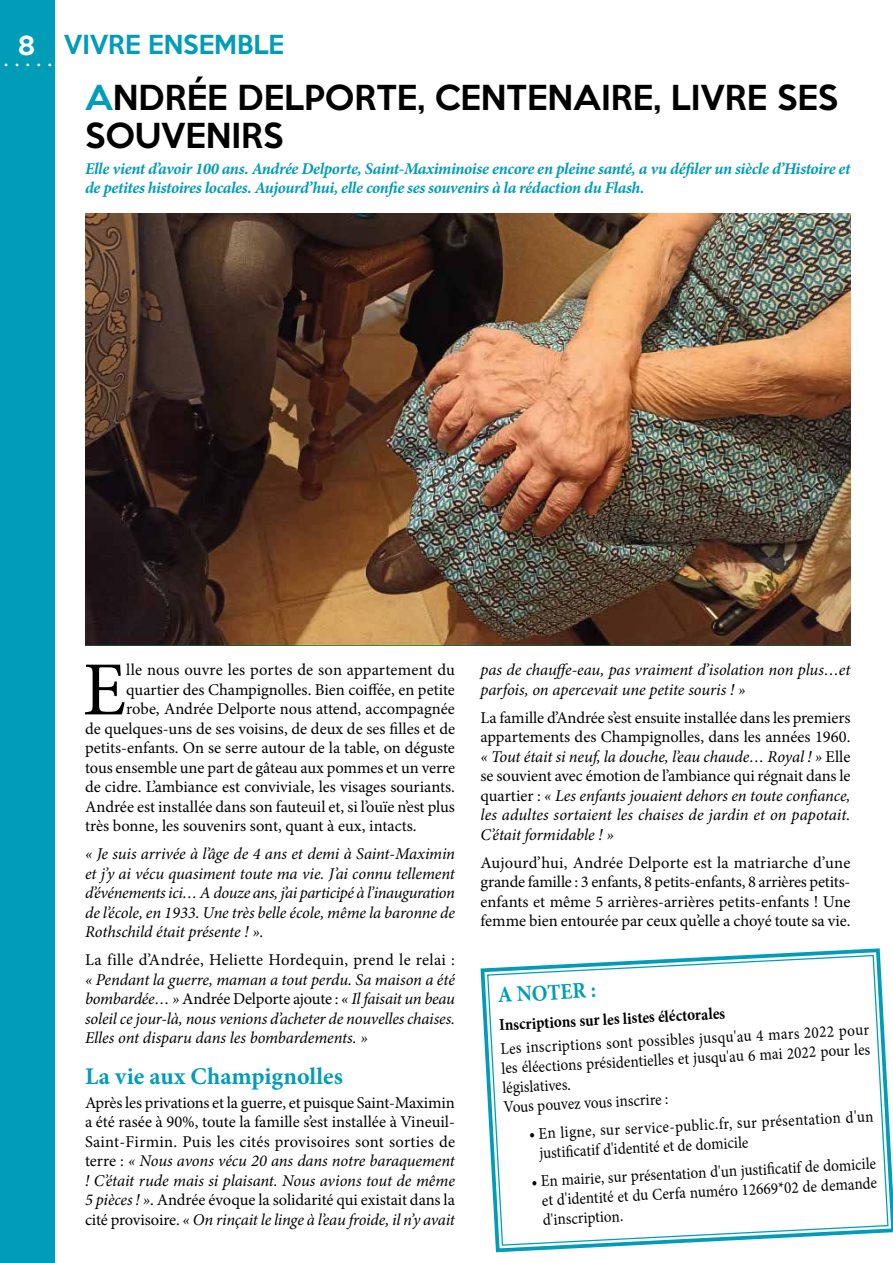
<style>
.page{position:relative;width:893px;height:1263px;background:#fff}
.page>*{position:absolute;margin:0;border:0;box-sizing:border-box;transform-origin:0 0}
.t1{font:76.5px "Minion Pro";color:#000}
.t2{font:500 31.5px/37.8px "Keep Calm";color:#000}
.t3{font:700 24px "Minion Pro";color:#009cb8}
.t4{font:500 24px "Keep Calm";color:#009cb8}
.t5{font:24px "Minion Pro";color:#fff}
.t6{font:500 24px "Keep Calm";color:#fff}
.t7{font:700 22.5px "Minion Pro";color:#009cb8;scale:.92 1}
.t8{font:16.5px/19.5px "Minion Pro";color:#000;text-align:justify}
.t9{font:italic 16.5px/19.5px "Minion Pro";letter-spacing:-.01em;color:#000;text-align:justify}
.t10{font:16.5px/19.5px "Minion Pro";color:#000;scale:.92 1}
.t11{font:italic 700 16.5px/19.8px "Minion Pro";letter-spacing:-.025em;color:#009cb8}
.t12{font:16.5px "Minion Pro";letter-spacing:.02em;color:#000}
.t13{font:700 16.5px "Minion Pro";color:#000;scale:.92 1}
.s1{color:#009cb8}
.s2{font-style:normal}
.s3{font-style:italic}
</style>
<div class="page">
<div style="left:0;top:0;width:55px;height:1263px;background:#009cb8"></div>
<img style="left:85px;top:214px;width:765px;height:431px">
<svg style="left:480px;top:948px;width:413px;height:305px"></svg>
<svg style="left:486px;top:954px;width:403px;height:292px"></svg>
<h3 class="t4" style="left:64px;top:24px;width:222px">VIVRE ENSEMBLE</h3>
<h3 class="t5" style="left:3px;top:43px;width:72px">. . . . . . .</h3>
<h3 class="t6" style="left:17px;top:24px;width:19px">8</h3>
<h2 class="t2" style="left:85px;top:76px;width:754px"><span class="s1">A</span>NDRÉE DELPORTE, CENTENAIRE, LIVRE SES<br>SOUVENIRS</h2>
<p class="t11" style="left:85px;top:159px;width:767px">Elle vient d’avoir 100 ans. Andrée Delporte, Saint-Maximinoise encore en pleine santé, a vu défiler un siècle d’Histoire et de petites histoires locales. Aujourd’hui, elle confie ses souvenirs à la rédaction du Flash.</p>
<h1 class="t1" style="left:83px;top:639px;width:45px">E</h1>
<p class="t8" style="left:126px;top:660px;width:330px">lle nous ouvre les portes de son appartement du</p>
<p class="t8" style="left:126px;top:680px;width:330px">quartier des Champignolles. Bien coiffée, en petite</p>
<p class="t8" style="left:126px;top:699px;width:330px">robe, Andrée Delporte nous attend, accompagnée</p>
<p class="t8" style="left:85px;top:719px;width:371px">de quelques-uns de ses voisins, de deux de ses filles et de</p>
<p class="t8" style="left:85px;top:738px;width:371px">petits-enfants. On se serre autour de la table, on déguste</p>
<p class="t8" style="left:85px;top:758px;width:372px">tous ensemble une part de gâteau aux pommes et un verre</p>
<p class="t8" style="left:85px;top:777px;width:371px">de cidre. L’ambiance est conviviale, les visages souriants.</p>
<p class="t8" style="left:85px;top:797px;width:371px">Andrée est installée dans son fauteuil et, si l’ouïe n’est plus</p>
<p class="t8" style="left:85px;top:816px;width:333px">très bonne, les souvenirs sont, quant à eux, intacts.</p>
<p class="t9" style="left:85px;top:845px;width:371px">« Je suis arrivée à l’âge de 4 ans et demi à Saint-Maximin et j’y ai vécu quasiment toute ma vie. J’ai connu tellement d’événements ici… A douze ans, j’ai participé à l’inauguration de l’école, en 1933. Une très belle école, même la baronne de Rothschild était présente ! ».</p>
<p class="t12" style="left:85px;top:949px;width:371px">La fille d’Andrée, Heliette Hordequin, prend le relai :</p>
<p class="t9" style="left:85px;top:970px;width:371px">« Pendant la guerre, maman a tout perdu. Sa maison a été bombardée… » <span class="s2">Andrée Delporte ajoute :</span> « Il faisait un beau soleil ce jour-là, nous venions d’acheter de nouvelles chaises.<br>Elles ont disparu dans les bombardements. »</p>
<h3 class="t3" style="left:85px;top:1062px;width:259px">La vie aux Champignolles</h3>
<p class="t8" style="left:85px;top:1093px;width:371px">Après les privations et la guerre, et puisque Saint-Maximin a été rasée à 90%, toute la famille s’est installée à Vineuil-Saint-Firmin. Puis les cités provisoires sont sorties de terre : <span class="s3">« Nous avons vécu 20 ans dans notre baraquement ! C’était rude mais si plaisant. Nous avions tout de même 5 pièces ! »</span>. Andrée évoque la solidarité qui existait dans la cité provisoire. <span class="s3">« On rinçait le linge à l’eau froide, il n’y avait</span></p>
<p class="t9" style="left:480px;top:661px;width:371px">pas de chauffe-eau, pas vraiment d’isolation non plus…et parfois, on apercevait une petite souris ! »</p>
<p class="t8" style="left:480px;top:708px;width:371px">La famille d’Andrée s’est ensuite installée dans les premiers appartements des Champignolles, dans les années 1960. <span class="s3">« Tout était si neuf, la douche, l’eau chaude… Royal ! »</span> Elle se souvient avec émotion de l’ambiance qui régnait dans le quartier : <span class="s3">« Les enfants jouaient dehors en toute confiance, les adultes sortaient les chaises de jardin et on papotait.<br>C’était formidable ! »</span></p>
<p class="t8" style="left:480px;top:853px;width:371px">Aujourd’hui, Andrée Delporte est la matriarche d’une grande famille : 3 enfants, 8 petits-enfants, 8 arrières petits&shy;enfants et même 5 arrières-arrières petits-enfants ! Une femme bien entourée par ceux qu’elle a choyé toute sa vie.</p>
<h3 class="t7" style="left:497px;top:982px;width:108px;rotate:-3deg">A NOTER :</h3>
<p class="t13" style="left:499px;top:1015px;width:247px;rotate:-3deg">Inscriptions sur les listes éléctorales</p>
<p class="t10" style="left:500px;top:1039px;width:403px;rotate:-3deg">Les inscriptions sont possibles jusqu'au 4 mars 2022 pour les éléections présidentielles et jusqu'au 6 mai 2022 pour les législatives.<br>Vous pouvez vous inscrire :</p>
<p class="t10" style="left:538px;top:1124px;width:366px;text-indent:-9px;rotate:-3deg">• En ligne, sur service-public.fr, sur présentation d'un justifi catif d'identité et de domicile</p>
<p class="t10" style="left:540px;top:1171px;width:366px;text-align:justify;text-indent:-9px;rotate:-3deg">• En mairie, sur présentation d'un justifi catif de domicile et d'identité et du Cerfa numéro 12669*02 de demande d'inscription.</p>
</div>
